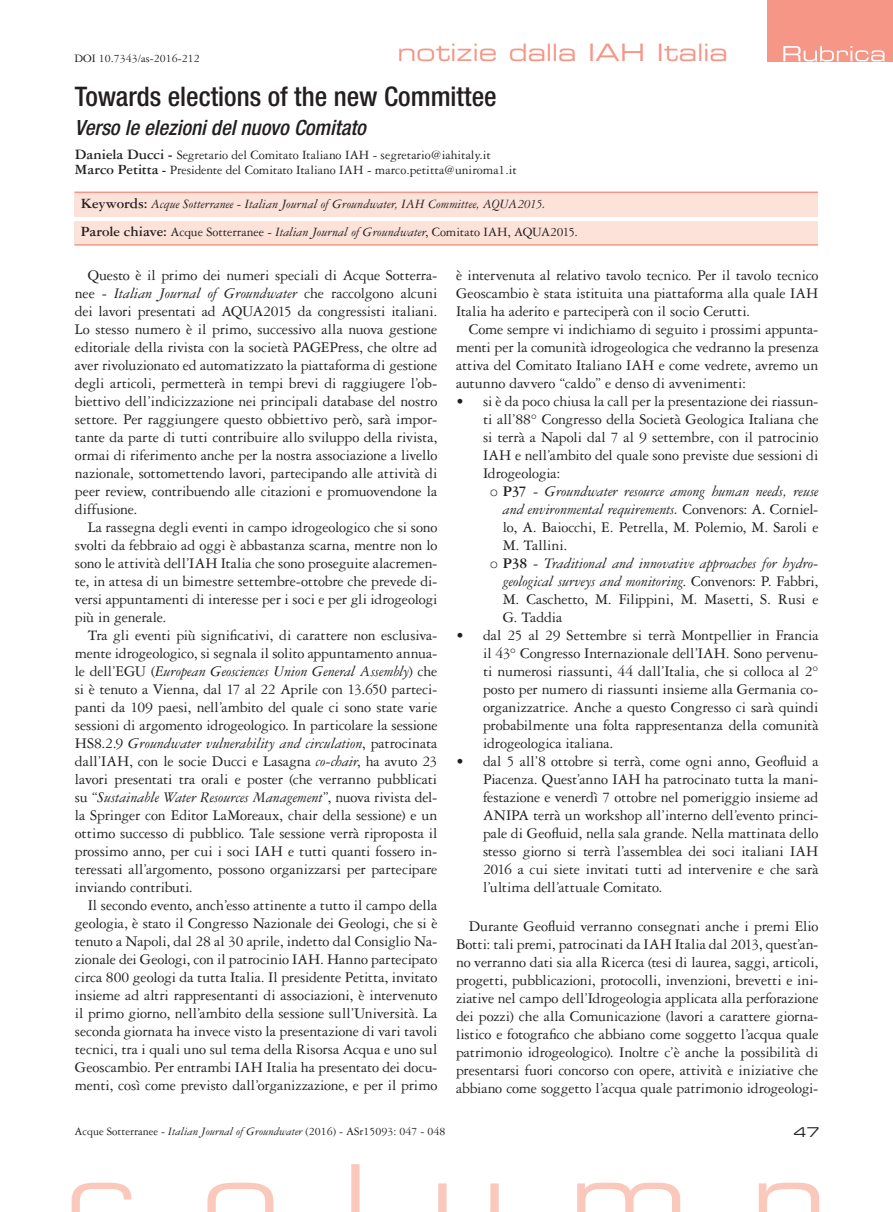
<style>
.page{position:relative;width:893px;height:1212px;background:#fff}
.page>*{position:absolute;margin:0;border:0;box-sizing:border-box;transform-origin:0 0}
.t1{font:500 condensed 27px "Helvetica Neue LT Std";color:#231f20}
.t2{font:24px "Eurostile LT Std Ex 2";letter-spacing:-.005em;color:#f59687}
.t3{font:italic 500 condensed 21px "Helvetica Neue LT Std";color:#231f20}
.t4{font:15.75px/18px "Garamond 3 LT Std";letter-spacing:-.005em;color:#231f20;text-align:justify}
.t5{font:italic 15.75px "Garamond 3 LT Std";letter-spacing:-.005em;color:#231f20}
.t6{font:13.5px/15px "Garamond 3 LT Std";color:#231f20}
.t7{font:italic 13.5px "Garamond 3 LT Std";color:#231f20}
.t8{font:13.5px "Eurostile LT Std Ex 2";color:#231f20}
.t9{font:12px "Garamond 3 LT Std";color:#231f20}
.s1{font-weight:700;font-size:15px}
.s2{font-weight:700}
.s3{font-weight:700;font-style:normal;font-size:15px}
.s4{font-style:italic}
.s5{font-style:normal}
.s6{font-weight:700;font-style:normal}
</style>
<div class="page">
<svg style="left:72px;top:1164px;width:747px;height:48px"></svg>
<div style="left:767px;top:0;width:126px;height:62px;background:#f59687"></div>
<svg style="left:783px;top:46px;width:101px;height:15px"></svg>
<div style="left:74px;top:222px;width:744px;height:22px;background:#fde2d9"></div>
<div style="left:74px;top:193px;width:744px;height:24px;background:#fde2d9"></div>
<hr style="left:74px;top:192px;width:744px;height:1px;background:#f59687">
<hr style="left:74px;top:244px;width:744px;height:2px;background:#f59687">
<p class="t9" style="left:74px;top:52px;width:127px">DOI 10.7343/as-2016-212</p>
<h2 class="t2" style="left:397px;top:36px;width:332px">notizie dalla IAH Italia</h2>
<h1 class="t1" style="left:75px;top:80px;width:423px">Towards elections of the new Committee</h1>
<h3 class="t3" style="left:75px;top:115px;width:293px">Verso le elezioni del nuovo Comitato</h3>
<p class="t6" style="left:75px;top:147px;width:443px"><span class="s1">Daniela Ducci -</span> Segretario del Comitato Italiano IAH - segretario@iahitaly.it<br><span class="s1">Marco Petitta</span> <span class="s2">-</span> Presidente del Comitato Italiano IAH - marco.petitta@uniroma1.it</p>
<p class="t7" style="left:81px;top:197px;width:466px"><span class="s3">Keywords:</span> Acque Sotterranee - Italian Journal of Groundwater, IAH Committee, AQUA2015.</p>
<p class="t6" style="left:81px;top:224px;width:499px"><span class="s1">Parole chiave:</span> Acque Sotterranee - <span class="s4">Italian Journal of Groundwater</span>, Comitato IAH, AQUA2015.</p>
<p class="t4" style="left:75px;top:266px;width:364px;text-indent:13px">Questo è il primo dei numeri speciali di Acque Sotterra&shy;nee - <span class="s4">Italian Journal of Groundwater</span> che raccolgono alcuni dei lavori presentati ad AQUA2015 da congressisti italiani.<br>Lo stesso numero è il primo, successivo alla nuova gestione editoriale della rivista con la società PAGEPress, che oltre ad aver rivoluzionato ed automatizzato la piattaforma di gestione degli articoli, permetterà in tempi brevi di raggiugere l’ob&shy;biettivo dell’indicizzazione nei principali database del nostro settore. Per raggiungere questo obbiettivo però, sarà impor&shy;tante da parte di tutti contribuire allo sviluppo della rivista, ormai di riferimento anche per la nostra associazione a livello nazionale, sottomettendo lavori, partecipando alle attività di peer review, contribuendo alle citazioni e promuovendone la diffusione.</p>
<p class="t4" style="left:75px;top:518px;width:364px;text-indent:13px">La rassegna degli eventi in campo idrogeologico che si sono svolti da febbraio ad oggi è abbastanza scarna, mentre non lo sono le attività dell’IAH Italia che sono proseguite alacremen&shy;te, in attesa di un bimestre settembre-ottobre che prevede di&shy;versi appuntamenti di interesse per i soci e per gli idrogeologi più in generale.</p>
<p class="t4" style="left:75px;top:626px;width:364px;text-indent:13px">Tra gli eventi più significativi, di carattere non esclusiva&shy;mente idrogeologico, si segnala il solito appuntamento annua&shy;le dell’EGU (<span class="s4">European Geosciences Union General Assembly</span>) che si è tenuto a Vienna, dal 17 al 22 Aprile con 13.650 parteci&shy;panti da 109 paesi, nell’ambito del quale ci sono state varie sessioni di argomento idrogeologico. In particolare la sessione HS8.2.9 <span class="s4">Groundwater vulnerability and circulation</span>, patrocinata dall’IAH, con le socie Ducci e Lasagna <span class="s4">co-chair</span>, ha avuto 23 lavori presentati tra orali e poster (che verranno pubblicati su “<span class="s4">Sustainable Water Resources Management</span>”, nuova rivista del&shy;la Springer con Editor LaMoreaux, chair della sessione) e un ottimo successo di pubblico. Tale sessione verrà riproposta il prossimo anno, per cui i soci IAH e tutti quanti fossero in&shy;teressati all’argomento, possono organizzarsi per partecipare inviando contributi.</p>
<p class="t4" style="left:75px;top:897px;width:364px;text-indent:13px">Il secondo evento, anch’esso attinente a tutto il campo della geologia, è stato il Congresso Nazionale dei Geologi, che si è tenuto a Napoli, dal 28 al 30 aprile, indetto dal Consiglio Na&shy;zionale dei Geologi, con il patrocinio IAH. Hanno partecipato circa 800 geologi da tutta Italia. Il presidente Petitta, invitato insieme ad altri rappresentanti di associazioni, è intervenuto il primo giorno, nell’ambito della sessione sull’Università. La seconda giornata ha invece visto la presentazione di vari tavoli tecnici, tra i quali uno sul tema della Risorsa Acqua e uno sul Geoscambio. Per entrambi IAH Italia ha presentato dei docu&shy;menti, così come previsto dall’organizzazione, e per il primo</p>
<p class="t4" style="left:456px;top:267px;width:364px">è intervenuta al relativo tavolo tecnico. Per il tavolo tecnico Geoscambio è stata istituita una piattaforma alla quale IAH Italia ha aderito e parteciperà con il socio Cerutti.</p>
<p class="t4" style="left:456px;top:321px;width:364px;text-indent:13px">Come sempre vi indichiamo di seguito i prossimi appunta&shy;menti per la comunità idrogeologica che vedranno la presenza attiva del Comitato Italiano IAH e come vedrete, avremo un autunno davvero “caldo” e denso di avvenimenti:</p>
<p class="t4" style="left:456px;top:393px;width:364px">• si è da poco chiusa la call per la presentazione dei riassun-</p>
<p class="t4" style="left:483px;top:411px;width:337px">ti all’88° Congresso della Società Geologica Italiana che</p>
<p class="t4" style="left:483px;top:429px;width:337px">si terrà a Napoli dal 7 al 9 settembre, con il patrocinio</p>
<p class="t4" style="left:483px;top:447px;width:337px">IAH e nell’ambito del quale sono previste due sessioni di</p>
<p class="t4" style="left:483px;top:465px;width:79px">Idrogeologia:</p>
<p class="t5" style="left:490px;top:483px;width:330px"><span class="s5">Ŋ</span> <span class="s6">P37</span> <span class="s5">-</span> Groundwater resource among human needs, reuse</p>
<p class="t5" style="left:503px;top:501px;width:317px">and environmental requirements. <span class="s5">Convenors: A. Corniel-</span></p>
<p class="t4" style="left:503px;top:519px;width:317px">lo, A. Baiocchi, E. Petrella, M. Polemio, M. Saroli e</p>
<p class="t4" style="left:503px;top:537px;width:66px">M. Tallini.</p>
<p class="t5" style="left:490px;top:555px;width:330px"><span class="s5">Ŋ</span> <span class="s6">P38</span> <span class="s5">-</span> Traditional and innovative approaches for hydro-</p>
<p class="t5" style="left:503px;top:573px;width:317px">geological surveys and monitoring<span class="s5">. Convenors: P. Fabbri,</span></p>
<p class="t4" style="left:503px;top:591px;width:317px">M. Caschetto, M. Filippini, M. Masetti, S. Rusi e</p>
<p class="t4" style="left:503px;top:609px;width:61px">G. Taddia</p>
<p class="t4" style="left:483px;top:627px;width:337px;text-indent:-27px">• dal 25 al 29 Settembre si terrà Montpellier in Francia il 43° Congresso Internazionale dell’IAH. Sono pervenu&shy;ti numerosi riassunti, 44 dall’Italia, che si colloca al 2° posto per numero di riassunti insieme alla Germania co&shy;organizzatrice. Anche a questo Congresso ci sarà quindi probabilmente una folta rappresentanza della comunità idrogeologica italiana.</p>
<p class="t4" style="left:483px;top:753px;width:337px;text-indent:-27px">• dal 5 all’8 ottobre si terrà, come ogni anno, Geofluid a Piacenza. Quest’anno IAH ha patrocinato tutta la mani&shy;festazione e venerdì 7 ottobre nel pomeriggio insieme ad ANIPA terrà un workshop all’interno dell’evento princi&shy;pale di Geofluid, nella sala grande. Nella mattinata dello stesso giorno si terrà l’assemblea dei soci italiani IAH 2016 a cui siete invitati tutti ad intervenire e che sarà l’ultima dell’attuale Comitato.</p>
<p class="t4" style="left:456px;top:917px;width:364px;text-indent:13px">Durante Geofluid verranno consegnati anche i premi Elio Botti: tali premi, patrocinati da IAH Italia dal 2013, quest’an&shy;no verranno dati sia alla Ricerca (tesi di laurea, saggi, articoli, progetti, pubblicazioni, protocolli, invenzioni, brevetti e ini&shy;ziative nel campo dell’Idrogeologia applicata alla perforazione dei pozzi) che alla Comunicazione (lavori a carattere giorna&shy;listico e fotografico che abbiano come soggetto l’acqua quale patrimonio idrogeologico). Inoltre c’è anche la possibilità di presentarsi fuori concorso con opere, attività e iniziative che abbiano come soggetto l’acqua quale patrimonio idrogeologi-</p>
<p class="t9" style="left:74px;top:1124px;width:372px">Acque Sotterranee - <span class="s4">Italian Journal of Groundwater</span> (2016) - ASr15093: 047 - 048</p>
<p class="t8" style="left:794px;top:1123px;width:28px">47</p>
</div>
